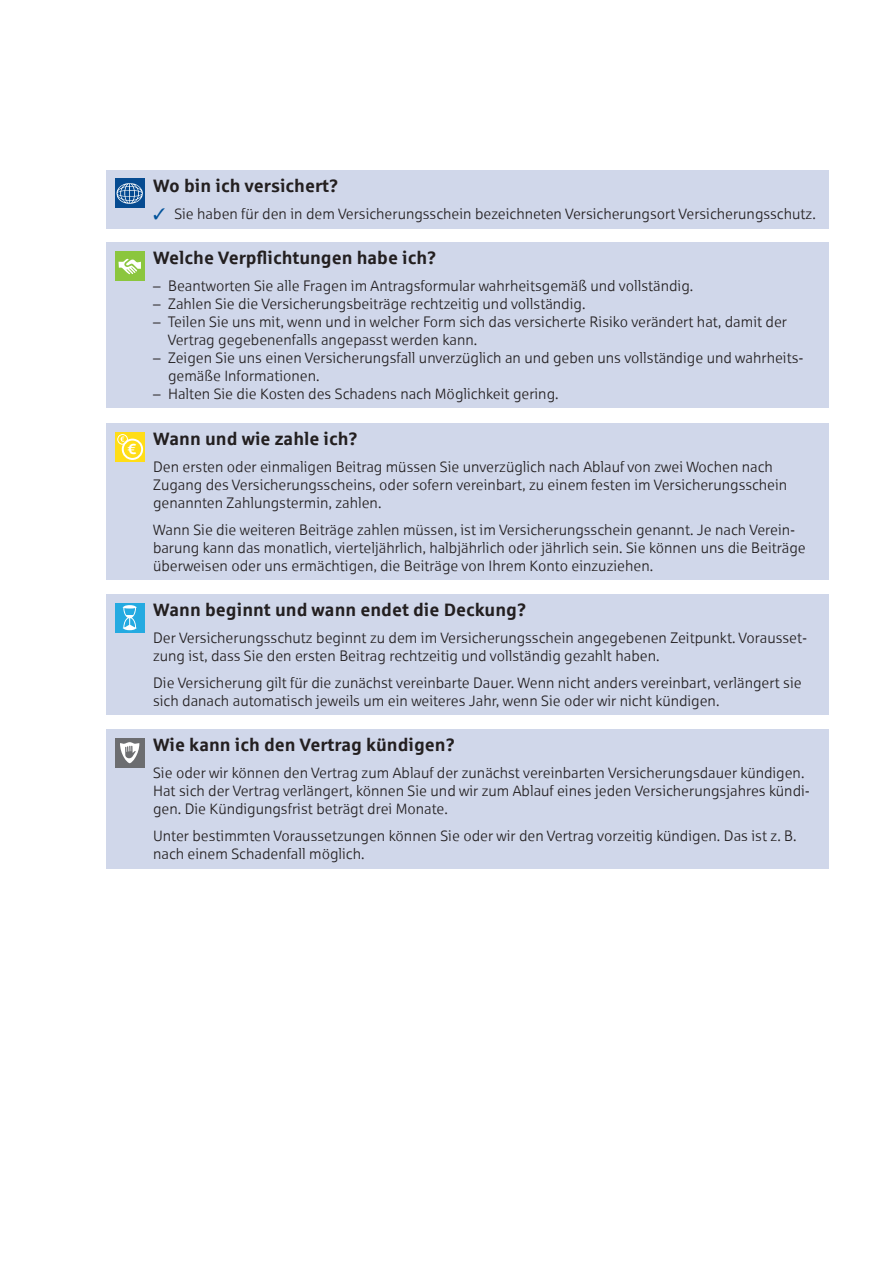
<style>
.page{position:relative;width:893px;height:1263px;background:#fff}
.page>*{position:absolute;margin:0;border:0;box-sizing:border-box;transform-origin:0 0}
.t1{font:700 18px "Sparkasse Rg";color:#231f20}
.t2{font:15px/18px "Sparkasse Lt";color:#231f20}
.t3{font:700 14.7px "Sparkasse Rg";color:#fff}
</style>
<div class="page">
<div style="left:106px;top:170px;width:723px;height:59px;background:#d0d7ea"></div>
<div style="left:115px;top:179px;width:30px;height:29px;background:#064b91"></div>
<svg style="left:116px;top:183px;width:27px;height:21px"></svg>
<div style="left:106px;top:242px;width:723px;height:166px;background:#d0d7ea"></div>
<div style="left:106px;top:423px;width:723px;height:156px;background:#d0d7ea"></div>
<div style="left:106px;top:594px;width:723px;height:120px;background:#d0d7ea"></div>
<div style="left:106px;top:729px;width:723px;height:139px;background:#d0d7ea"></div>
<div style="left:115px;top:251px;width:30px;height:30px;background:#8bc63e"></div>
<svg style="left:119px;top:259px;width:22px;height:16px"></svg>
<div style="left:115px;top:432px;width:30px;height:29px;background:#ffdd17"></div>
<div style="left:122px;top:439px;width:21px;height:21px;border:2px solid #fff;border-radius:50%"></div>
<svg style="left:117px;top:434px;width:11px;height:11px"></svg>
<div style="left:115px;top:603px;width:30px;height:29px;background:#24aae1"></div>
<svg style="left:123px;top:605px;width:14px;height:25px"></svg>
<div style="left:115px;top:738px;width:30px;height:29px;background:#6c6d70"></div>
<svg style="left:120px;top:742px;width:19px;height:21px"></svg>
<p class="t3" style="left:127px;top:439px;width:10px">€</p>
<p class="t1" style="left:153px;top:174px;width:187px">Wo bin ich versichert?</p>
<p class="t2" style="left:174px;top:205px;width:643px">Sie haben für den in dem Versicherungsschein bezeichneten Versicherungsort Versicherungsschutz.</p>
<p class="t1" style="left:153px;top:246px;width:285px">Welche Verpflichtungen habe ich?</p>
<p class="t2" style="left:153px;top:277px;width:542px">– Beantworten Sie alle Fragen im Antragsformular wahrheitsgemäß und vollständig.</p>
<p class="t2" style="left:153px;top:295px;width:434px">– Zahlen Sie die Versicherungsbeiträge rechtzeitig und vollständig.</p>
<p class="t2" style="left:168px;top:313px;width:621px;text-indent:-15px">– Teilen Sie uns mit, wenn und in welcher Form sich das versicherte Risiko verändert hat, damit der<br>Vertrag gegebenenfalls angepasst werden kann.</p>
<p class="t2" style="left:168px;top:349px;width:637px;text-indent:-15px">– Zeigen Sie uns einen Versicherungsfall unverzüglich an und geben uns vollständige und wahrheits&shy;gemäße Informationen.</p>
<p class="t2" style="left:153px;top:385px;width:407px">– Halten Sie die Kosten des Schadens nach Möglichkeit gering.</p>
<p class="t1" style="left:153px;top:427px;width:206px">Wann und wie zahle ich?</p>
<p class="t2" style="left:153px;top:458px;width:636px">Den ersten oder einmaligen Beitrag müssen Sie unverzüglich nach Ablauf von zwei Wochen nach<br>Zugang des Versicherungsscheins, oder sofern vereinbart, zu einem festen im Versicherungsschein genannten Zahlungstermin, zahlen.</p>
<p class="t2" style="left:153px;top:521px;width:654px">Wann Sie die weiteren Beiträge zahlen müssen, ist im Versicherungsschein genannt. Je nach Verein&shy;barung kann das monatlich, vierteljährlich, halbjährlich oder jährlich sein. Sie können uns die Beiträge überweisen oder uns ermächtigen, die Beiträge von Ihrem Konto einzuziehen.</p>
<p class="t1" style="left:153px;top:598px;width:375px">Wann beginnt und wann endet die Deckung?</p>
<p class="t2" style="left:153px;top:629px;width:656px">Der Versicherungsschutz beginnt zu dem im Versicherungsschein angegebenen Zeitpunkt. Vorausset&shy;zung ist, dass Sie den ersten Beitrag rechtzeitig und vollständig gezahlt haben.</p>
<p class="t2" style="left:153px;top:674px;width:650px">Die Versicherung gilt für die zunächst vereinbarte Dauer. Wenn nicht anders vereinbart, verlängert sie sich danach automatisch jeweils um ein weiteres Jahr, wenn Sie oder wir nicht kündigen.</p>
<p class="t1" style="left:153px;top:733px;width:304px">Wie kann ich den Vertrag kündigen?</p>
<p class="t2" style="left:153px;top:764px;width:658px">Sie oder wir können den Vertrag zum Ablauf der zunächst vereinbarten Versicherungsdauer kündigen.<br>Hat sich der Vertrag verlängert, können Sie und wir zum Ablauf eines jeden Versicherungsjahres kündi&shy;gen. Die Kündigungsfrist beträgt drei Monate.</p>
<p class="t2" style="left:153px;top:827px;width:645px">Unter bestimmten Voraussetzungen können Sie oder wir den Vertrag vorzeitig kündigen. Das ist z. B. nach einem Schadenfall möglich.</p>
</div>
